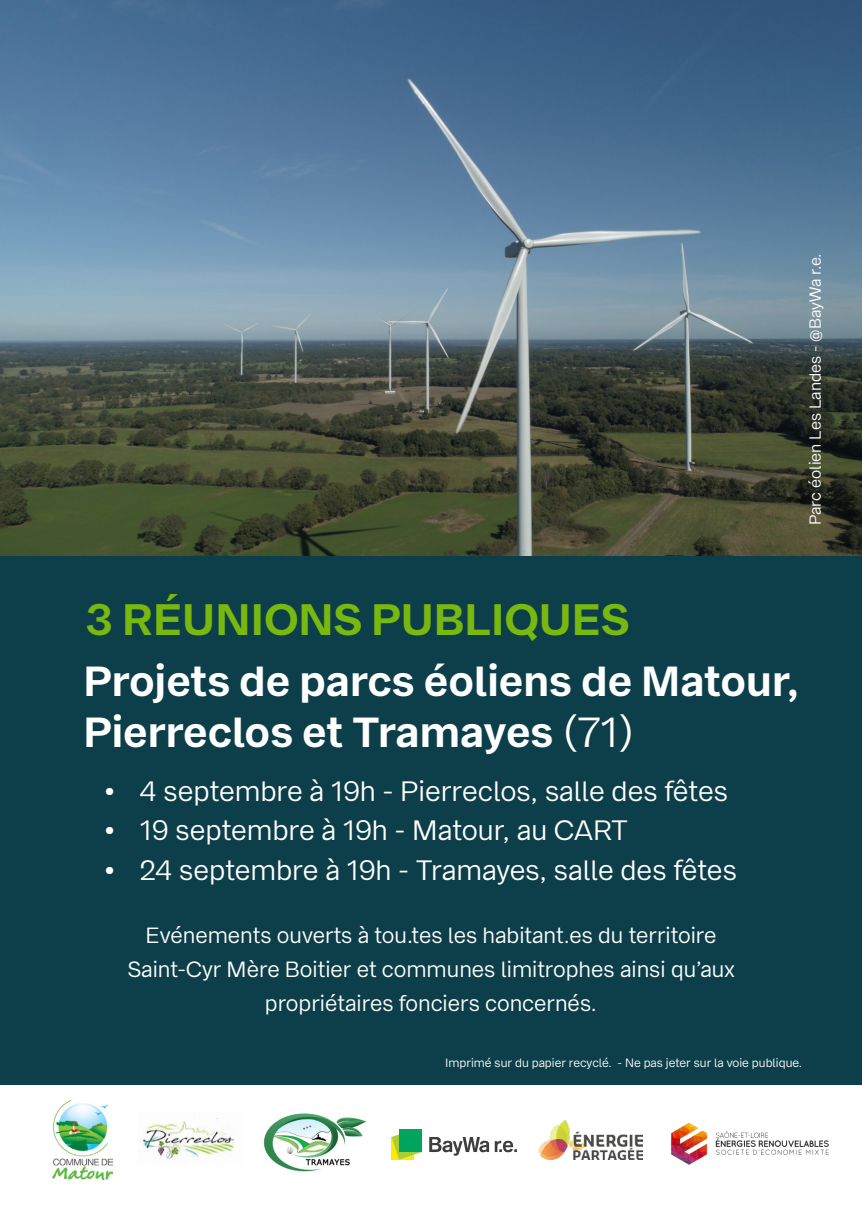
<style>
.page{position:relative;width:862px;height:1214px;background:#fff}
.page>*{position:absolute;margin:0;border:0;box-sizing:border-box;transform-origin:0 0}
.t1{font:700 44px "Bay Wa Sans";color:#78b90f}
.t2{font:700 42px/50.4px "Bay Wa Sans";color:#fff}
.t3{font:28px "Bay Wa Sans";color:#fff}
.t4{font:22px/34px "Bay Wa Sans";color:#fff;text-align:center}
.t5{font:16px "Bay Wa Sans";color:#fff}
.t6{font:12px "Bay Wa Sans";color:#fff}
.s1{font-weight:400}
</style>
<div class="page">
<div style="left:0;top:549px;width:862px;height:535px;background:#0d3f4a"></div>
<img style="left:0;top:0;width:862px;height:556px">
<img style="left:263px;top:1113px;width:104px;height:59px">
<img style="left:142px;top:1118px;width:94px;height:45px">
<img style="left:53px;top:1100px;width:59px;height:79px">
<img style="left:538px;top:1120px;width:105px;height:38px">
<img style="left:670px;top:1123px;width:158px;height:42px">
<svg style="left:391px;top:1134px;width:31px;height:25px"></svg>
<div style="left:399px;top:1129px;width:23px;height:22px;background:#00a65d"></div>
<svg style="left:429px;top:1137px;width:88px;height:18px"></svg>
<p class="t5" style="left:805px;top:525px;width:273px;rotate:-90deg">Parc éolien Les Landes - @BayWa r.e.</p>
<p class="t1" style="left:86px;top:592px;width:544px">3 RÉUNIONS PUBLIQUES</p>
<p class="t2" style="left:83px;top:656px;width:717px">Projets de parcs éoliens de Matour,<br>Pierreclos et Tramayes <span class="s1">(71)</span></p>
<p class="t3" style="left:104px;top:774px;width:625px">• 4 septembre à 19h - Pierreclos, salle des fêtes</p>
<p class="t3" style="left:104px;top:813px;width:525px">• 19 septembre à 19h - Matour, au CART</p>
<p class="t3" style="left:104px;top:853px;width:634px">• 24 septembre à 19h - Tramayes, salle des fêtes</p>
<p class="t4" style="left:127px;top:918px;width:609px">Evénements ouverts à tou.tes les habitant.es du territoire<br>Saint-Cyr Mère Boitier et communes limitrophes ainsi qu’aux propriétaires fonciers concernés.</p>
<p class="t6" style="left:445px;top:1055px;width:358px">Imprimé sur du papier recyclé. - Ne pas jeter sur la voie publique.</p>
</div>
